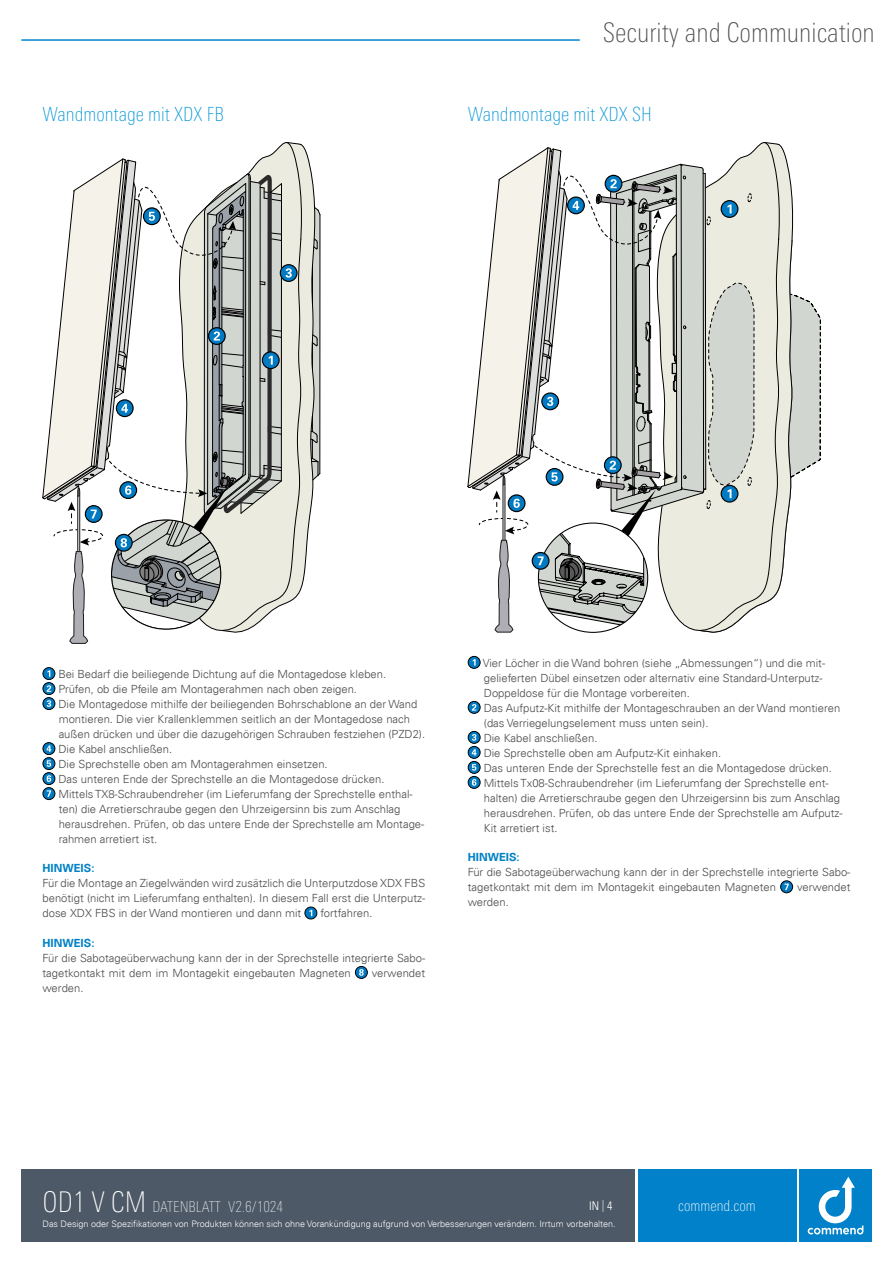
<style>
.page{position:relative;width:893px;height:1263px;background:#fff}
.page>*{position:absolute;margin:0;border:0;box-sizing:border-box;transform-origin:0 0}
.t1{font:100 condensed 27px "Univers Next Pro";color:#4a4a49}
.t2{font:100 condensed 19.5px "Univers Next Pro";color:#0095d6}
.t3{font:100 condensed 15px "Univers Next Pro";color:#e0e4e7}
.t4{font:100 condensed 15px "Univers Next Pro";color:#fff}
.t5{font:12px "Univers Com 47 Light Cond";color:#fff}
.t6{font:300 11.25px/15px "Univers Com 45";color:#4a4a49}
.t7{font:700 11.25px "Univers Com 65";color:#0081c5}
.t8{font:300 9px "Univers Com 45";color:#fff}
.s1{font-size:28.5px;color:#fff}
.s2{color:#e0e4e7}
</style>
<div class="page">
<hr style="left:21px;top:39px;width:559px;height:2px;background:#0086ce">
<div style="left:799px;top:1169px;width:73px;height:73px;background:#0081c9"></div>
<div style="left:638px;top:1169px;width:158px;height:73px;background:#0081c9"></div>
<svg style="left:808px;top:1177px;width:55px;height:57px"></svg>
<div style="left:21px;top:1169px;width:614px;height:73px;background:#4d5966"></div>
<svg style="left:43px;top:142px;width:278px;height:502px"></svg>
<svg style="left:468px;top:142px;width:353px;height:490px"></svg>
<svg style="left:43px;top:668px;width:12px;height:11px"></svg>
<div style="left:43px;top:667px;width:12px;height:13px;border:1px solid #000;border-radius:50%"></div>
<svg style="left:47px;top:670px;width:3px;height:7px"></svg>
<svg style="left:43px;top:683px;width:12px;height:11px"></svg>
<div style="left:43px;top:682px;width:12px;height:13px;border:1px solid #000;border-radius:50%"></div>
<svg style="left:47px;top:685px;width:4px;height:7px"></svg>
<svg style="left:43px;top:698px;width:12px;height:11px"></svg>
<div style="left:43px;top:697px;width:12px;height:13px;border:1px solid #000;border-radius:50%"></div>
<svg style="left:47px;top:700px;width:4px;height:7px"></svg>
<svg style="left:43px;top:743px;width:12px;height:11px"></svg>
<div style="left:43px;top:742px;width:12px;height:13px;border:1px solid #000;border-radius:50%"></div>
<svg style="left:47px;top:745px;width:4px;height:7px"></svg>
<svg style="left:43px;top:758px;width:12px;height:11px"></svg>
<div style="left:43px;top:757px;width:12px;height:13px;border:1px solid #000;border-radius:50%"></div>
<svg style="left:47px;top:760px;width:4px;height:7px"></svg>
<svg style="left:43px;top:773px;width:12px;height:11px"></svg>
<div style="left:43px;top:772px;width:12px;height:13px;border:1px solid #000;border-radius:50%"></div>
<svg style="left:47px;top:775px;width:4px;height:7px"></svg>
<svg style="left:43px;top:788px;width:12px;height:11px"></svg>
<div style="left:43px;top:787px;width:12px;height:13px;border:1px solid #000;border-radius:50%"></div>
<svg style="left:47px;top:790px;width:4px;height:7px"></svg>
<svg style="left:468px;top:656px;width:12px;height:12px"></svg>
<div style="left:468px;top:656px;width:13px;height:13px;border:1px solid #000;border-radius:50%"></div>
<svg style="left:473px;top:659px;width:3px;height:6px"></svg>
<svg style="left:468px;top:701px;width:12px;height:12px"></svg>
<div style="left:468px;top:701px;width:13px;height:13px;border:1px solid #000;border-radius:50%"></div>
<svg style="left:472px;top:704px;width:4px;height:7px"></svg>
<svg style="left:468px;top:731px;width:12px;height:12px"></svg>
<div style="left:468px;top:731px;width:13px;height:13px;border:1px solid #000;border-radius:50%"></div>
<svg style="left:472px;top:734px;width:4px;height:7px"></svg>
<svg style="left:468px;top:746px;width:12px;height:12px"></svg>
<div style="left:468px;top:746px;width:13px;height:13px;border:1px solid #000;border-radius:50%"></div>
<svg style="left:472px;top:749px;width:5px;height:6px"></svg>
<svg style="left:468px;top:761px;width:12px;height:12px"></svg>
<div style="left:468px;top:761px;width:13px;height:13px;border:1px solid #000;border-radius:50%"></div>
<svg style="left:472px;top:764px;width:4px;height:7px"></svg>
<svg style="left:468px;top:776px;width:12px;height:12px"></svg>
<div style="left:468px;top:776px;width:13px;height:13px;border:1px solid #000;border-radius:50%"></div>
<svg style="left:472px;top:779px;width:4px;height:7px"></svg>
<svg style="left:305px;top:907px;width:12px;height:12px"></svg>
<div style="left:304px;top:907px;width:13px;height:12px;border:1px solid #000;border-radius:50%"></div>
<svg style="left:309px;top:910px;width:3px;height:6px"></svg>
<svg style="left:355px;top:966px;width:12px;height:12px"></svg>
<div style="left:355px;top:966px;width:13px;height:13px;border:1px solid #000;border-radius:50%"></div>
<svg style="left:359px;top:969px;width:5px;height:7px"></svg>
<svg style="left:781px;top:881px;width:12px;height:12px"></svg>
<div style="left:780px;top:880px;width:13px;height:13px;border:1px solid #000;border-radius:50%"></div>
<svg style="left:784px;top:884px;width:5px;height:6px"></svg>
<h1 class="t1" style="left:603px;top:17px;width:274px">Security and Communication</h1>
<h2 class="t2" style="left:43px;top:103px;width:183px">Wandmontage mit XDX FB</h2>
<h2 class="t2" style="left:468px;top:103px;width:186px">Wandmontage mit XDX SH</h2>
<p class="t6" style="left:58px;top:666px;width:368px">Bei Bedarf die beiliegende Dichtung auf die Montagedose kleben.<br>Prüfen, ob die Pfeile am Montagerahmen nach oben zeigen.<br>Die Montagedose mithilfe der beiliegenden Bohrschablone an der Wand montieren. Die vier Krallenklemmen seitlich an der Montagedose nach außen drücken und über die dazugehörigen Schrauben festziehen (PZD2).<br>Die Kabel anschließen.<br>Die Sprechstelle oben am Montagerahmen einsetzen.<br>Das unteren Ende der Sprechstelle an die Montagedose drücken.<br>Mittels TX8-Schraubendreher (im Lieferumfang der Sprechstelle enthal&shy;ten) die Arretierschraube gegen den Uhrzeigersinn bis zum Anschlag herausdrehen. Prüfen, ob das untere Ende der Sprechstelle am Montage&shy;rahmen arretiert ist.</p>
<p class="t6" style="left:483px;top:655px;width:361px">Vier Löcher in die Wand bohren (siehe „Abmessungen“) und die mit&shy;gelieferten Dübel einsetzen oder alternativ eine Standard-Unterputz-Doppeldose für die Montage vorbereiten.<br>Das Aufputz-Kit mithilfe der Montageschrauben an der Wand montieren (das Verriegelungselement muss unten sein).<br>Die Kabel anschließen.<br>Die Sprechstelle oben am Aufputz-Kit einhaken.<br>Das unteren Ende der Sprechstelle fest an die Montagedose drücken.<br>Mittels Tx08-Schraubendreher (im Lieferumfang der Sprechstelle ent&shy;halten) die Arretierschraube gegen den Uhrzeigersinn bis zum Anschlag herausdrehen. Prüfen, ob das untere Ende der Sprechstelle am Aufputz-Kit arretiert ist.</p>
<p class="t7" style="left:43px;top:861px;width:53px">HINWEIS:</p>
<p class="t6" style="left:43px;top:876px;width:384px;text-align:justify">Für die Montage an Ziegelwänden wird zusätzlich die Unterputzdose XDX FBS benötigt (nicht im Lieferumfang enthalten). In diesem Fall erst die Unterputz&shy;dose XDX FBS in der Wand montieren und dann mit</p>
<p class="t6" style="left:320px;top:906px;width:54px">fortfahren.</p>
<p class="t7" style="left:43px;top:936px;width:53px">HINWEIS:</p>
<p class="t6" style="left:43px;top:950px;width:384px">Für die Sabotageüberwachung kann der in der Sprechstelle integrierte Sabo&shy;tagetkontakt mit dem im Montagekit eingebauten Magneten</p>
<p class="t6" style="left:372px;top:965px;width:55px">verwendet</p>
<p class="t6" style="left:43px;top:980px;width:43px">werden.</p>
<p class="t7" style="left:468px;top:850px;width:53px">HINWEIS:</p>
<p class="t6" style="left:468px;top:864px;width:384px">Für die Sabotageüberwachung kann der in der Sprechstelle integrierte Sabo&shy;tagetkontakt mit dem im Montagekit eingebauten Magneten</p>
<p class="t6" style="left:797px;top:879px;width:55px">verwendet</p>
<p class="t6" style="left:468px;top:894px;width:43px">werden.</p>
<h3 class="t3" style="left:43px;top:1198px;width:242px"><span class="s1">OD1 V CM</span> DATENBLATT V2.6/1024</h3>
<p class="t5" style="left:589px;top:1198px;width:25px">IN <span class="s2">|</span> 4</p>
<h3 class="t4" style="left:678px;top:1197px;width:79px">commend.com</h3>
<p class="t8" style="left:43px;top:1218px;width:575px">Das Design oder Spezifikationen von Produkten können sich ohne Vorankündigung aufgrund von Verbesserungen verändern. Irrtum vorbehalten.</p>
</div>
